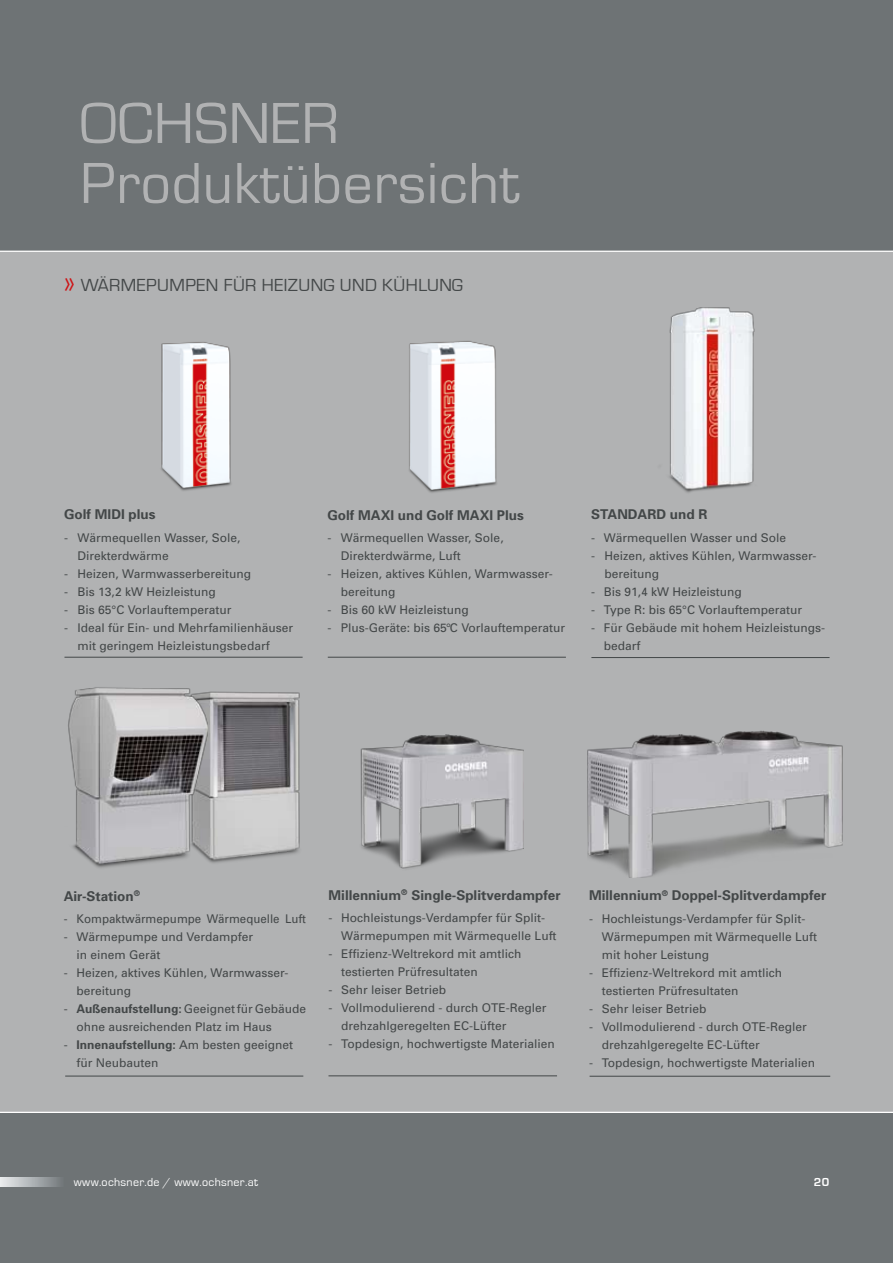
<style>
.page{position:relative;width:893px;height:1263px;background:#fff}
.page>*{position:absolute;margin:0;border:0;box-sizing:border-box;transform-origin:0 0}
.t1{font:60px/60px "Eurostile";letter-spacing:.01em;color:#b1b2b3}
.t2{font:18px "Eurostile T";letter-spacing:.025em;color:#434748}
.t3{font:700 13.5px "Univers";color:#434748}
.t4{font:12px/18px "Univers";color:#434748}
.t5{font:12px "Univers";color:#434748;scale:.96 1}
.t6{font:12px "Eurostile";letter-spacing:.025em;color:#fff}
.t7{font:700 12px "Eurostile";color:#fff}
.s1{font-size:25.5px;color:#cd1316}
.s2{font-weight:700}
</style>
<div class="page">
<div style="left:0;top:249px;width:893px;height:888px;background:#b1b2b3"></div>
<div style="left:0;top:0;width:893px;height:250px;background:#6e7375"></div>
<div style="left:0;top:1113px;width:893px;height:150px;background:#6e7375"></div>
<svg style="left:0;top:1178px;width:60px;height:8px"></svg>
<img style="left:409px;top:341px;width:88px;height:152px">
<hr style="left:64px;top:657px;width:239px;height:1px;background:#434748">
<hr style="left:328px;top:657px;width:238px;height:1px;background:#434748">
<hr style="left:591px;top:657px;width:238px;height:1px;background:#434748">
<hr style="left:65px;top:1076px;width:238px;height:1px;background:#434748">
<hr style="left:328px;top:1075px;width:229px;height:1px;background:#434748">
<hr style="left:590px;top:1076px;width:240px;height:1px;background:#434748">
<img style="left:588px;top:731px;width:254px;height:147px">
<img style="left:360px;top:734px;width:163px;height:135px">
<img style="left:669px;top:307px;width:86px;height:186px">
<img style="left:161px;top:342px;width:70px;height:149px">
<img style="left:208px;top:691px;width:92px;height:172px">
<img style="left:68px;top:687px;width:140px;height:181px">
<hr style="left:0;top:251px;width:893px;height:1px;background:#fff">
<hr style="left:0;top:1112px;width:893px;height:1px;background:#fff">
<h1 class="t1" style="left:80px;top:94px;width:441px">OCHSNER<br>Produktübersicht</h1>
<h2 class="t2" style="left:64px;top:275px;width:401px"><span class="s1">»</span> WÄRMEPUMPEN FÜR HEIZUNG UND KÜHLUNG</h2>
<p class="t3" style="left:64px;top:506px;width:93px">Golf MIDI plus</p>
<p class="t4" style="left:78px;top:528px;width:164px;text-indent:-14px">- Wärmequellen Wasser, Sole,<br>Direkterdwärme</p>
<p class="t4" style="left:64px;top:564px;width:189px">- Heizen, Warmwasserbereitung</p>
<p class="t4" style="left:64px;top:582px;width:153px">- Bis 13,2 kW Heizleistung</p>
<p class="t4" style="left:64px;top:600px;width:169px">- Bis 65°C Vorlauftemperatur</p>
<p class="t4" style="left:78px;top:618px;width:217px;text-indent:-14px">- Ideal für Ein- und Mehrfamilienhäuser mit geringem Heizleistungsbedarf</p>
<p class="t3" style="left:327px;top:506px;width:198px">Golf MAXI und Golf MAXI Plus</p>
<p class="t4" style="left:341px;top:528px;width:164px;text-indent:-14px">- Wärmequellen Wasser, Sole,<br>Direkterdwärme, Luft</p>
<p class="t4" style="left:341px;top:564px;width:213px;text-indent:-14px">- Heizen, aktives Kühlen, Warmwasser&shy;bereitung</p>
<p class="t4" style="left:327px;top:600px;width:143px">- Bis 60 kW Heizleistung</p>
<p class="t4" style="left:327px;top:618px;width:239px">- Plus-Geräte: bis 65°C Vorlauftemperatur</p>
<p class="t3" style="left:591px;top:506px;width:117px">STANDARD und R</p>
<p class="t4" style="left:591px;top:528px;width:197px">- Wärmequellen Wasser und Sole</p>
<p class="t4" style="left:605px;top:546px;width:213px;text-indent:-14px">- Heizen, aktives Kühlen, Warmwasser&shy;bereitung</p>
<p class="t4" style="left:591px;top:582px;width:152px">- Bis 91,4 kW Heizleistung</p>
<p class="t4" style="left:591px;top:600px;width:213px">- Type R: bis 65°C Vorlauftemperatur</p>
<p class="t4" style="left:604px;top:618px;width:223px;text-indent:-13px">- Für Gebäude mit hohem Heizleistungs&shy;bedarf</p>
<p class="t3" style="left:64px;top:887px;width:78px">Air-Station<sup>®</sup></p>
<p class="t5" style="left:64px;top:911px;width:254px">- Kompaktwärmepumpe Wärmequelle Luft</p>
<p class="t4" style="left:77px;top:928px;width:178px;text-indent:-13px">- Wärmepumpe und Verdampfer in einem Gerät</p>
<p class="t4" style="left:77px;top:964px;width:213px;text-indent:-13px">- Heizen, aktives Kühlen, Warmwasser&shy;bereitung</p>
<p class="t4" style="left:77px;top:1000px;width:231px;text-indent:-13px">- <span class="s2">Außenaufstellung:</span> Geeignet für Gebäude ohne ausreichenden Platz im Haus</p>
<p class="t4" style="left:77px;top:1036px;width:218px;text-indent:-13px">- <span class="s2">Innenaufstellung:</span> Am besten geeignet für Neubauten</p>
<p class="t3" style="left:328px;top:886px;width:234px">Millennium<sup>®</sup> Single-Splitverdampfer</p>
<p class="t4" style="left:341px;top:909px;width:217px;text-indent:-13px">- Hochleistungs-Verdampfer für Split-<br>Wärmepumpen mit Wärmequelle Luft</p>
<p class="t4" style="left:341px;top:945px;width:182px;text-indent:-13px">- Effizienz-Weltrekord mit amtlich testierten Prüfresultaten</p>
<p class="t4" style="left:328px;top:981px;width:119px">- Sehr leiser Betrieb</p>
<p class="t4" style="left:341px;top:999px;width:207px;text-indent:-13px">- Vollmodulierend - durch OTE-Regler drehzahlgeregelten EC-Lüfter</p>
<p class="t4" style="left:328px;top:1035px;width:228px">- Topdesign, hochwertigste Materialien</p>
<p class="t3" style="left:589px;top:887px;width:239px">Millennium<sup>®</sup> Doppel-Splitverdampfer</p>
<p class="t4" style="left:602px;top:909px;width:217px;text-indent:-13px">- Hochleistungs-Verdampfer für Split-<br>Wärmepumpen mit Wärmequelle Luft mit hoher Leistung</p>
<p class="t4" style="left:602px;top:963px;width:182px;text-indent:-13px">- Effizienz-Weltrekord mit amtlich testierten Prüfresultaten</p>
<p class="t4" style="left:589px;top:999px;width:119px">- Sehr leiser Betrieb</p>
<p class="t4" style="left:602px;top:1017px;width:207px;text-indent:-13px">- Vollmodulierend - durch OTE-Regler drehzahlgeregelte EC-Lüfter</p>
<p class="t4" style="left:589px;top:1053px;width:228px">- Topdesign, hochwertigste Materialien</p>
<p class="t6" style="left:74px;top:1175px;width:186px">www.ochsner.de / www.ochsner.at</p>
<p class="t7" style="left:814px;top:1175px;width:17px">20</p>
</div>
